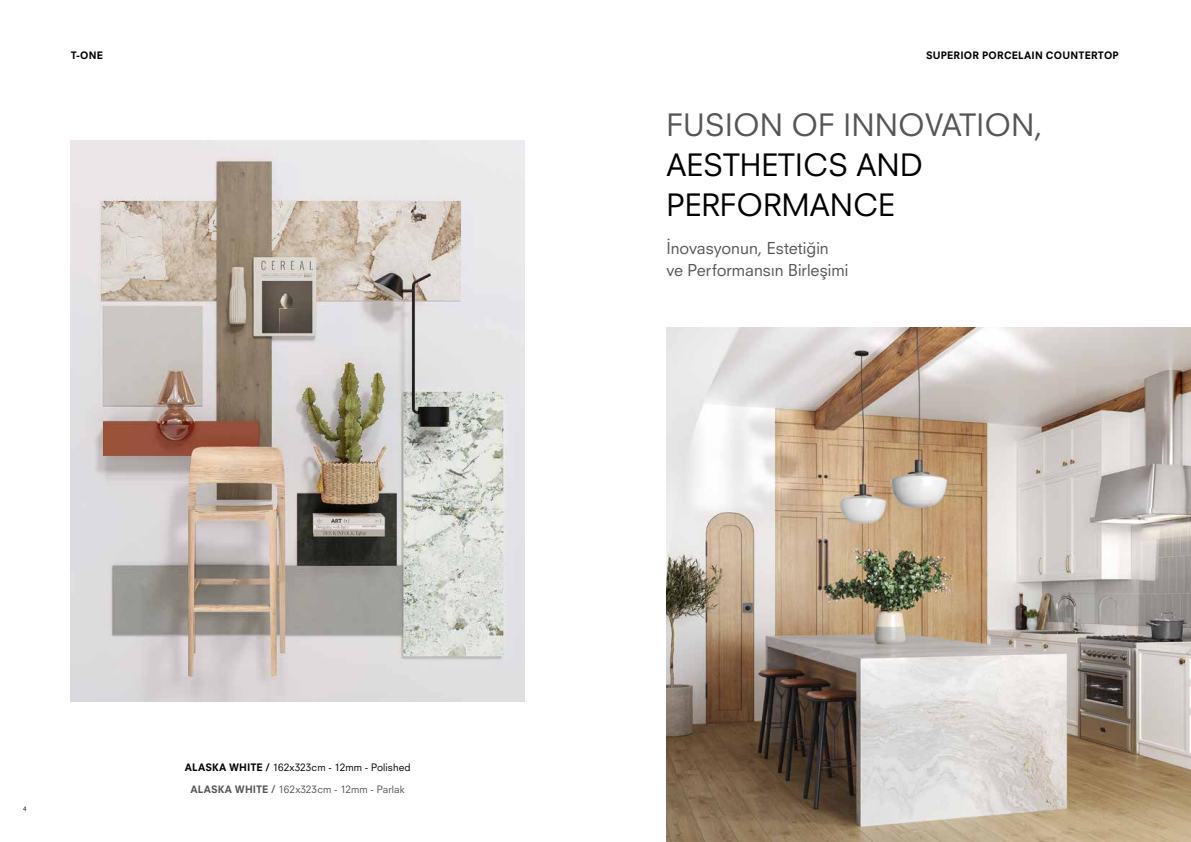
<style>
.page{position:relative;width:1191px;height:842px;background:#fff}
.page>*{position:absolute;margin:0;border:0;box-sizing:border-box;transform-origin:0 0}
.t1{font:30px/40px "Neuzeit SLT Std";color:#000}
.t2{font:30px "Neuzeit SLT Std";color:#575555}
.t3{font:16px/22px "Neuzeit SLT Std";color:#575555}
.t4{font:10px/21.7px "Neuzeit SLT Std";letter-spacing:.01em;color:#000;text-align:center}
.t5{font:800 10px "Neuzeit SLT Std";letter-spacing:.02em;color:#000}
.t6{font:6px "Neuzeit SLT Std";color:#000}
.s1{font-weight:800}
.s2{font-weight:800;color:#575555}
.s3{color:#575555}
</style>
<div class="page">
<img style="left:71px;top:140px;width:453px;height:562px">
<img style="left:666px;top:327px;width:525px;height:515px">
<p class="t5" style="left:71px;top:49px;width:33px">T-ONE</p>
<p class="t5" style="left:926px;top:49px;width:194px">SUPERIOR PORCELAIN COUNTERTOP</p>
<h1 class="t2" style="left:666px;top:106px;width:378px">FUSION OF INNOVATION,</h1>
<h1 class="t1" style="left:666px;top:144px;width:258px">AESTHETICS AND<br>PERFORMANCE</h1>
<h2 class="t3" style="left:666px;top:237px;width:183px">İnovasyonun, Estetiğin ve Performansın Birleşimi</h2>
<p class="t6" style="left:23px;top:805px;width:5px">4</p>
<p class="t4" style="left:185px;top:756px;width:227px"><span class="s1">ALASKA WHITE /</span> 162x323cm - 12mm - Polished<br><span class="s2">ALASKA WHITE /</span> <span class="s3">162x323cm - 12mm - Parlak</span></p>
</div>
